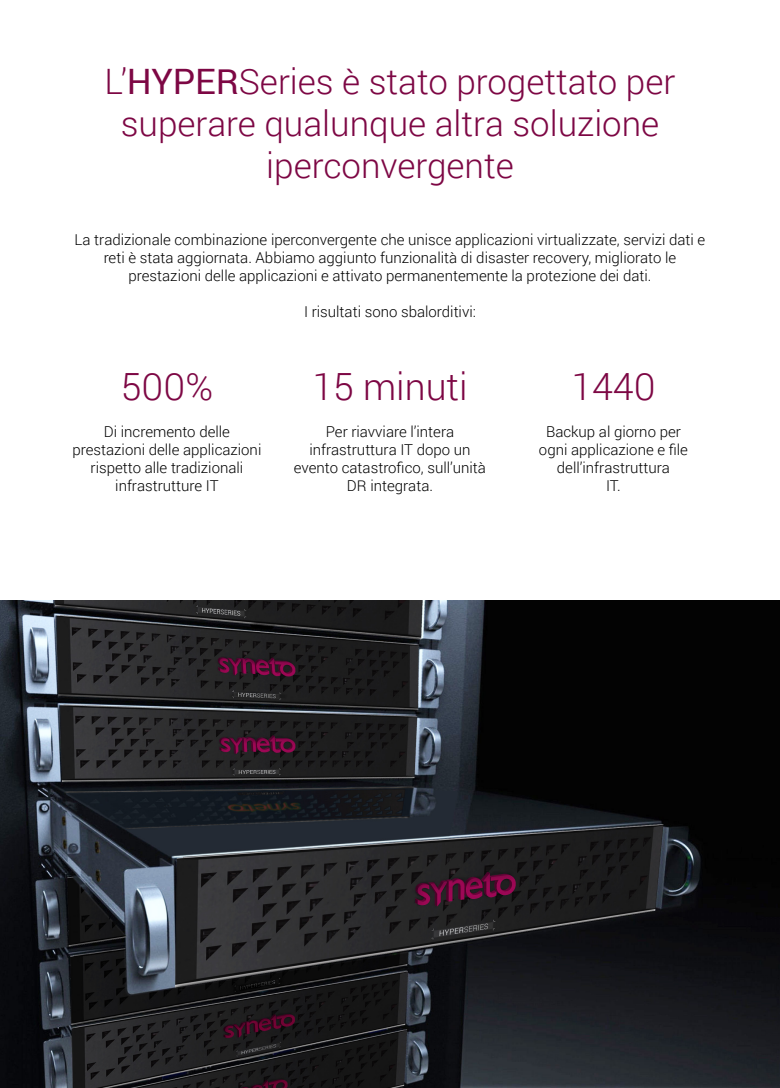
<style>
.page{position:relative;width:780px;height:1088px;background:#fff}
.page>*{position:absolute;margin:0;border:0;box-sizing:border-box;transform-origin:0 0}
.t1{font:300 37.5px "Roboto";color:#7d0744}
.t2{font:300 35px/42px "Roboto";color:#7d0744;text-align:center}
.t3{font:300 15px/18px "Roboto";color:#000;text-align:center}
.s1{font-weight:400}
</style>
<div class="page">
<img style="left:0;top:600px;width:780px;height:488px">
<h2 class="t2" style="left:105px;top:60px;width:572px">L’<span class="s1">HYPER</span>Series è stato progettato per superare qualunque altra soluzione iperconvergente</h2>
<p class="t3" style="left:75px;top:230px;width:632px">La tradizionale combinazione iperconvergente che unisce applicazioni virtualizzate, servizi dati e reti è stata aggiornata. Abbiamo aggiunto funzionalità di disaster recovery, migliorato le prestazioni delle applicazioni e attivato permanentemente la protezione dei dati.</p>
<p class="t3" style="left:304px;top:302px;width:173px">I risultati sono sbalorditivi:</p>
<h1 class="t1" style="left:121px;top:360px;width:94px">500%</h1>
<p class="t3" style="left:72px;top:423px;width:190px">Di incremento delle prestazioni delle applicazioni rispetto alle tradizionali infrastrutture IT</p>
<h1 class="t1" style="left:312px;top:360px;width:157px">15 minuti</h1>
<p class="t3" style="left:294px;top:423px;width:193px">Per riavviare l’intera infrastruttura IT dopo un evento catastrofico, sull’unità<br>DR integrata.</p>
<h1 class="t1" style="left:571px;top:360px;width:86px">1440</h1>
<p class="t3" style="left:539px;top:423px;width:150px">Backup al giorno per ogni applicazione e file dell’infrastruttura<br>IT.</p>
</div>
